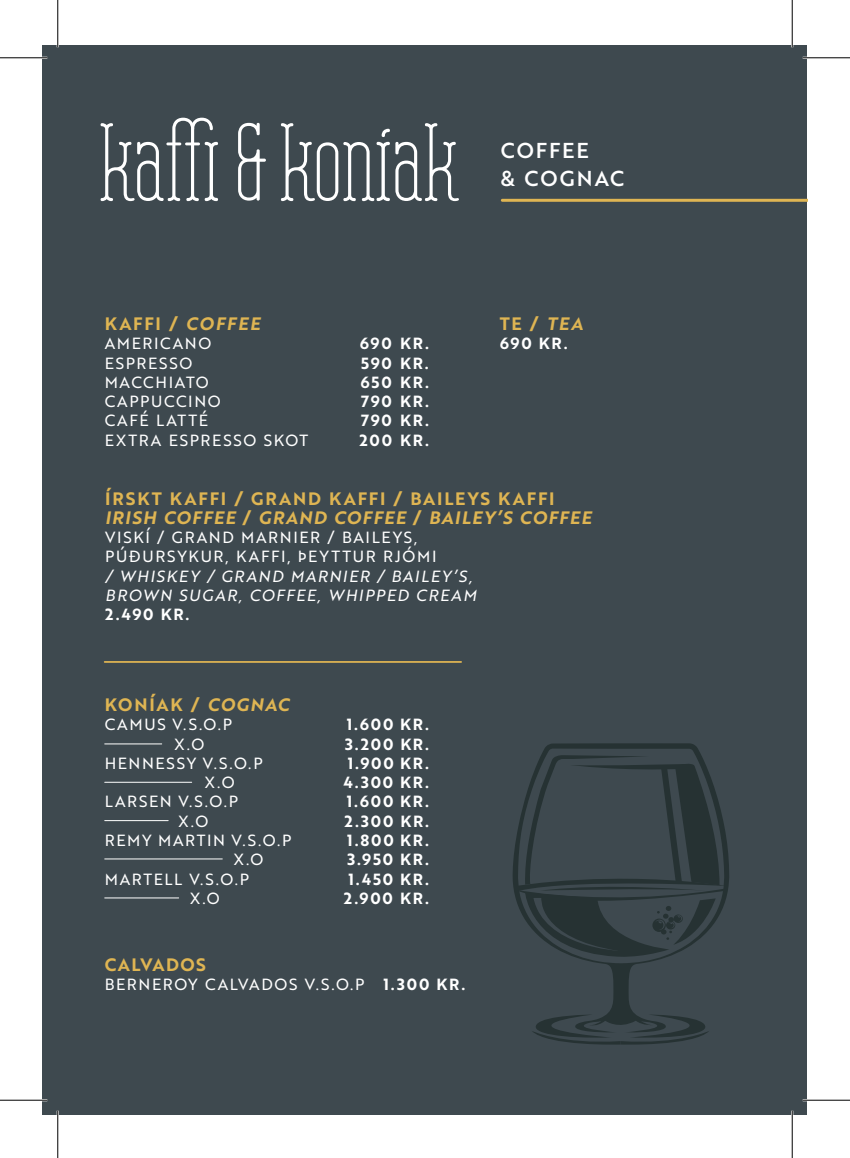
<style>
.page{position:relative;width:850px;height:1158px;background:#fff}
.page>*{position:absolute;margin:0;border:0;box-sizing:border-box;transform-origin:0 0}
.t1{font:21px/28px "Brother 1816 Medium";letter-spacing:.09em;color:#fff}
.t2{font:17.5px "Brother 1816 Bold";letter-spacing:.1em;color:#dfb553}
.t3{font:17.5px "Brother 1816 Bold Italic";letter-spacing:.08em;color:#dfb553}
.t4{font:17.5px "Brother 1816 Bold";letter-spacing:.08em;color:#dfb553}
.t5{font:15.75px/19.2px "Brother 1816 Regular";letter-spacing:.105em;color:#fff}
.t6{font:15.75px "Brother 1816 Bold";letter-spacing:.11em;color:#fff}
.t7{font:15.75px/19.2px "Brother 1816 Regular Italic";letter-spacing:.1em;color:#fff}
.s1{font-family:"Brother 1816 Bold Italic"}
.s2{font-family:"Brother 1816 Bold"}
</style>
<div class="page">
<div style="left:43px;top:45px;width:764px;height:1069px;background:#3e494f"></div>
<svg style="left:501px;top:199px;width:306px;height:3px"></svg>
<svg style="left:281px;top:123px;width:178px;height:78px"></svg>
<svg style="left:101px;top:118px;width:117px;height:83px"></svg>
<svg style="left:238px;top:123px;width:28px;height:77px"></svg>
<hr style="left:105px;top:743px;width:57px;height:1px;background:#fff">
<hr style="left:105px;top:820px;width:63px;height:1px;background:#fff">
<hr style="left:105px;top:897px;width:74px;height:1px;background:#fff">
<hr style="left:105px;top:781px;width:87px;height:1px;background:#fff">
<hr style="left:105px;top:858px;width:117px;height:1px;background:#fff">
<hr style="left:104px;top:661px;width:358px;height:1px;background:#dfb553">
<svg style="left:541px;top:743px;width:160px;height:12px"></svg>
<svg style="left:512px;top:755px;width:217px;height:290px"></svg>
<hr style="left:0;top:57px;width:47px;height:2px;background:#fff">
<hr style="left:802px;top:57px;width:48px;height:2px;background:#fff">
<hr style="left:0;top:1098px;width:47px;height:3px;background:#fff">
<hr style="left:802px;top:1098px;width:48px;height:3px;background:#fff">
<hr style="left:57px;top:0;width:2px;height:47px;background:#fff">
<hr style="left:57px;top:1110px;width:2px;height:47px;background:#fff">
<hr style="left:791px;top:0;width:2px;height:47px;background:#fff">
<hr style="left:791px;top:1110px;width:2px;height:47px;background:#fff">
<hr style="left:0;top:57px;width:47px;height:1px;background:#000">
<hr style="left:802px;top:57px;width:48px;height:1px;background:#000">
<hr style="left:0;top:1099px;width:47px;height:1px;background:#000">
<hr style="left:802px;top:1099px;width:48px;height:1px;background:#000">
<hr style="left:57px;top:0;width:1px;height:47px;background:#000">
<hr style="left:57px;top:1110px;width:1px;height:47px;background:#000">
<hr style="left:792px;top:0;width:1px;height:47px;background:#000">
<hr style="left:792px;top:1110px;width:1px;height:47px;background:#000">
<p class="t2" style="left:105px;top:310px;width:157px">KAFFI / <span class="s1">COFFEE</span></p>
<p class="t5" style="left:105px;top:333px;width:108px">AMERICANO</p>
<p class="t6" style="left:360px;top:332px;width:71px">690 KR.</p>
<p class="t5" style="left:105px;top:352px;width:89px">ESPRESSO</p>
<p class="t6" style="left:361px;top:351px;width:69px">590 KR.</p>
<p class="t5" style="left:105px;top:372px;width:106px">MACCHIATO</p>
<p class="t6" style="left:360px;top:370px;width:70px">650 KR.</p>
<p class="t5" style="left:105px;top:391px;width:118px">CAPPUCCINO</p>
<p class="t6" style="left:361px;top:389px;width:69px">790 KR.</p>
<p class="t5" style="left:105px;top:410px;width:105px">CAFÉ LATTÉ</p>
<p class="t6" style="left:361px;top:408px;width:69px">790 KR.</p>
<p class="t5" style="left:105px;top:429px;width:205px">EXTRA ESPRESSO SKOT</p>
<p class="t6" style="left:359px;top:428px;width:71px">200 KR.</p>
<h1 class="t1" style="left:501px;top:136px;width:125px">COFFEE<br>&amp; COGNAC</h1>
<p class="t2" style="left:500px;top:310px;width:85px">TE / <span class="s1">TEA</span></p>
<p class="t6" style="left:500px;top:332px;width:69px">690 KR.</p>
<p class="t2" style="left:105px;top:485px;width:451px">ÍRSKT KAFFI / GRAND KAFFI / BAILEYS KAFFI</p>
<p class="t3" style="left:105px;top:504px;width:488px">IRISH COFFEE <span class="s2">/</span> GRAND COFFEE <span class="s2">/</span> BAILEY’S COFFEE</p>
<p class="t5" style="left:105px;top:527px;width:333px">VISKÍ / GRAND MARNIER / BAILEYS,<br>PÚÐURSYKUR, KAFFI, ÞEYTTUR RJÓMI</p>
<p class="t7" style="left:105px;top:565px;width:373px">/ WHISKEY / GRAND MARNIER / BAILEY’S,<br>BROWN SUGAR, COFFEE, WHIPPED CREAM</p>
<p class="t6" style="left:105px;top:602px;width:86px">2.490 KR.</p>
<p class="t2" style="left:105px;top:691px;width:186px">KONÍAK / <span class="s1">COGNAC</span></p>
<p class="t5" style="left:105px;top:714px;width:129px">CAMUS V.S.O.P</p>
<p class="t6" style="left:347px;top:712px;width:84px">1.600 KR.</p>
<p class="t5" style="left:174px;top:733px;width:32px">X.O</p>
<p class="t6" style="left:345px;top:732px;width:85px">3.200 KR.</p>
<p class="t5" style="left:105px;top:753px;width:159px">HENNESSY V.S.O.P</p>
<p class="t6" style="left:348px;top:751px;width:83px">1.900 KR.</p>
<p class="t5" style="left:204px;top:772px;width:32px">X.O</p>
<p class="t6" style="left:343px;top:770px;width:87px">4.300 KR.</p>
<p class="t5" style="left:105px;top:791px;width:135px">LARSEN V.S.O.P</p>
<p class="t6" style="left:347px;top:789px;width:83px">1.600 KR.</p>
<p class="t5" style="left:178px;top:810px;width:32px">X.O</p>
<p class="t6" style="left:344px;top:809px;width:86px">2.300 KR.</p>
<p class="t5" style="left:105px;top:830px;width:188px">REMY MARTIN V.S.O.P</p>
<p class="t6" style="left:347px;top:828px;width:83px">1.800 KR.</p>
<p class="t5" style="left:233px;top:849px;width:32px">X.O</p>
<p class="t6" style="left:347px;top:847px;width:83px">3.950 KR.</p>
<p class="t5" style="left:105px;top:868px;width:146px">MARTELL V.S.O.P</p>
<p class="t6" style="left:348px;top:866px;width:82px">1.450 KR.</p>
<p class="t5" style="left:190px;top:887px;width:32px">X.O</p>
<p class="t6" style="left:344px;top:886px;width:86px">2.900 KR.</p>
<p class="t4" style="left:105px;top:950px;width:103px">CALVADOS</p>
<p class="t5" style="left:105px;top:973px;width:362px">BERNEROY CALVADOS V.S.O.P <span class="s2">1.300 KR.</span></p>
</div>
